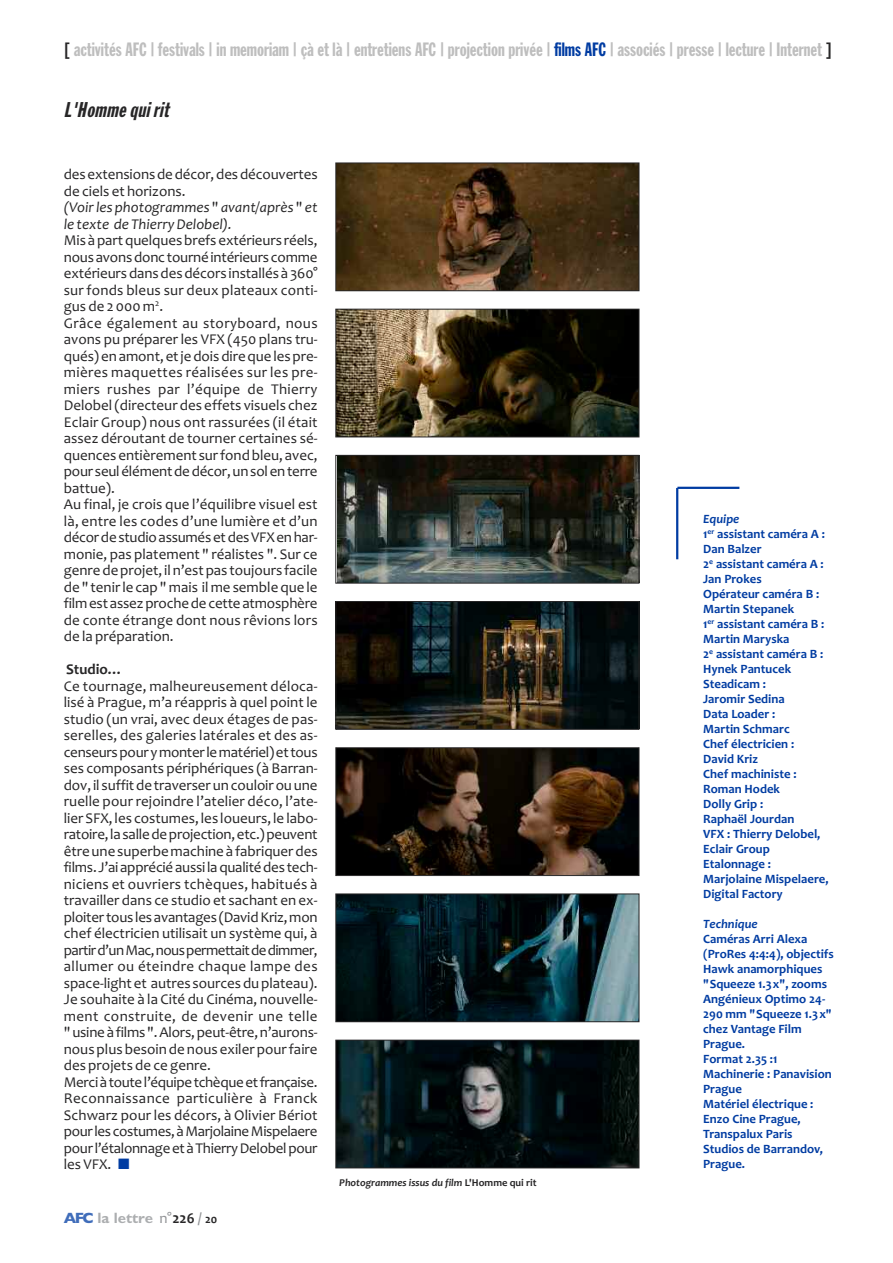
<style>
.page{position:relative;width:893px;height:1263px;background:#fff}
.page>*{position:absolute;margin:0;border:0;box-sizing:border-box;transform-origin:0 0}
.t1{font:italic 21px "Franklin Gothic Extra Cond";color:#272627}
.t2{font:18.9px "Franklin Gothic Extra Cond";color:#bebebe}
.t3{font:15px/16.5px "Candara";color:#272627}
.t4{font:italic 15px/16.5px "Candara";color:#272627}
.t5{font:700 15px "Gill Sans";color:#acaeb0}
.t6{font:15px "Candara Bold OTF";color:#272627}
.t7{font:12.75px/15px "Candara Bold OTF";color:#003ca2}
.t8{font:12.75px "Candara Bold Italic OTF";color:#003ca2}
.t9{font:10.5px "Candara Bold Italic OTF";color:#272627}
.s1{color:#272627}
.s2{color:#003ca2}
.s3{font-style:normal}
.s4{color:#406dba}
.s5{font-family:"Candara";font-weight:400;color:#919396}
.s6{font-family:"Candara Bold OTF";font-weight:400;color:#272627}
.s7{font-family:"Candara Bold OTF";font-weight:400;color:#919396}
.s8{font-family:"Candara Bold OTF";font-weight:400;font-size:12px;color:#272627}
.s9{font-family:"Candara Bold OTF"}
</style>
<div class="page">
<img style="left:337px;top:457px;width:300px;height:124px">
<div style="left:335px;top:455px;width:304px;height:128px;border:1px solid #272627"></div>
<img style="left:337px;top:603px;width:300px;height:125px">
<div style="left:335px;top:601px;width:304px;height:129px;border:1px solid #272627"></div>
<img style="left:337px;top:311px;width:300px;height:124px">
<div style="left:335px;top:309px;width:304px;height:128px;border:1px solid #272627"></div>
<img style="left:337px;top:165px;width:300px;height:124px">
<div style="left:335px;top:163px;width:304px;height:128px;border:1px solid #272627"></div>
<img style="left:337px;top:749px;width:300px;height:125px">
<div style="left:335px;top:747px;width:304px;height:129px;border:1px solid #272627"></div>
<img style="left:337px;top:895px;width:300px;height:125px">
<div style="left:335px;top:893px;width:304px;height:129px;border:1px solid #272627"></div>
<img style="left:337px;top:1042px;width:300px;height:124px">
<div style="left:335px;top:1040px;width:304px;height:128px;border:1px solid #272627"></div>
<hr style="left:676px;top:488px;width:2px;height:71px;background:#003ca2">
<hr style="left:677px;top:487px;width:62px;height:2px;background:#003ca2">
<p class="t2" style="left:62px;top:43px;width:772px"><span class="s1">[</span> activités AFC | festivals | in memoriam | çà et là | entretiens AFC | projection privée | <span class="s2">films AFC</span> | associés | presse | lecture | Internet <span class="s1">]</span></p>
<h1 class="t1" style="left:64px;top:102px;width:106px">L'Homme qui rit</h1>
<p class="t4" style="left:64px;top:166px;width:255px"><span class="s3">desextensionsdedécor,desdécouvertes de ciels et horizons.<br></span>(Voirles photogrammes <span class="s3">"</span> avant/après <span class="s3">"</span> et le texte de ThierryDelobel).</p>
<p class="t3" style="left:64px;top:232px;width:255px">Mis àpartquelquesbrefsextérieurs réels, nousavonsdonc tournéintérieurs comme extérieursdansdesdécors installés à 360° sur fonds bleus sur deux plateaux conti&shy;gus de 2 000 m<sup>2</sup>.<br>Grâce également au storyboard, nous avons pu préparer les VFX (450 plans tru&shy;qués)enamont,etjedoisdirequelespre&shy;mières maquettes réalisées sur les pre&shy;miers rushes par l’équipe de Thierry Delobel(directeur des effets visuels chez Eclair Group) nous ont rassurées (il était assez déroutant de tourner certaines sé&shy;quencesentièrement surfondbleu, avec, pour seulélémentdedécor,unsolenterre battue).<br>Au final, je crois que l’équilibre visuel est là, entre les codes d’une lumière et d’un décordestudioassumésetdesVFXenhar&shy;monie, pas platement " réalistes ". Sur ce genredeprojet, iln’estpas toujours facile de " tenirle cap"mais ilme sembleque le filmestassezprochedecetteatmosphère de conte étrange dont nous rêvions lors de la préparation.</p>
<p class="t6" style="left:66px;top:660px;width:58px">Studio…</p>
<p class="t3" style="left:64px;top:677px;width:255px">Ce tournage, malheureusement déloca&shy;lisé à Prague, m’a réappris à quel point le studio (un vrai, avec deux étages de pas&shy;serelles, des galeries latérales et des as&shy;censeurspourymonterlematériel)ettous ses composants périphériques (à Barran&shy;dov,il suffitdetraverseruncouloirouune ruelle pour rejoindre l’atelier déco, l’ate&shy;lier SFX, les costumes, les loueurs, le labo&shy;ratoire,lasalledeprojection,etc.)peuvent êtreunesuperbemachineà fabriquerdes films. J’aiappréciéaussilaqualitédes tech&shy;niciens et ouvriers tchèques, habitués à travailler dans ce studio et sachant en ex&shy;ploitertous lesavantages (DavidKriz,mon chef électricien utilisait un système qui, à partird’unMac,nouspermettaitdedimmer, allumer ou éteindre chaque lampe des space-lightet autres sourcesduplateau).<br>Je souhaite à la Cité du Cinéma, nouvelle&shy;ment construite, de devenir une telle "usineàfilms ".Alors,peut-être,n’aurons&shy;nousplusbesoinde nous exilerpourfaire des projets de ce genre.<br>Merciàtoutel’équipetchèqueetfrançaise.<br>Reconnaissance particulière à Franck Schwarz pour les décors, à Olivier Bériot pourlescostumes,àMarjolaineMispelaere pourl’étalonnageetàThierryDelobelpour les VFX. <span class="s2">■</span></p>
<p class="t5" style="left:64px;top:1209px;width:155px"><span class="s4">AFC</span> la lettre <span class="s5">n°</span><span class="s6">226</span> <span class="s7">/</span> <span class="s8">20</span></p>
<p class="t9" style="left:339px;top:1176px;width:199px">Photogrammes issus du film <span class="s9">L'Homme qui rit</span></p>
<p class="t8" style="left:703px;top:511px;width:38px">Equipe</p>
<p class="t7" style="left:703px;top:526px;width:127px">1<sup>er</sup> assistant caméra A :<br>Dan Balzer<br>2<sup>e</sup> assistant caméra A :<br>Jan Prokes<br>Opérateur caméra B :<br>Martin Stepanek<br>1<sup>er</sup> assistant caméra B :<br>Martin Maryska<br>2<sup>e</sup> assistant caméra B :<br>Hynek Pantucek<br>Steadicam :<br>Jaromir Sedina<br>Data Loader :<br>Martin Schmarc<br>Chef électricien :<br>David Kriz<br>Chef machiniste :<br>Roman Hodek<br>Dolly Grip :<br>Raphaël Jourdan<br>VFX : Thierry Delobel,<br>Eclair Group<br>Etalonnage :<br>Marjolaine Mispelaere,<br>Digital Factory</p>
<p class="t8" style="left:703px;top:916px;width:56px">Technique</p>
<p class="t7" style="left:703px;top:931px;width:132px">Caméras Arri Alexa (ProRes 4:4:4), objectifs<br>Hawk anamorphiques "Squeeze 1.3x", zooms<br>Angénieux Optimo 24-<br>290 mm "Squeeze 1.3x" chez Vantage Film<br>Prague.<br>Format 2.35 :1<br>Machinerie : Panavision<br>Prague<br>Matériel électrique :<br>Enzo Cine Prague,<br>Transpalux Paris<br>Studios de Barrandov,<br>Prague.</p>
</div>
